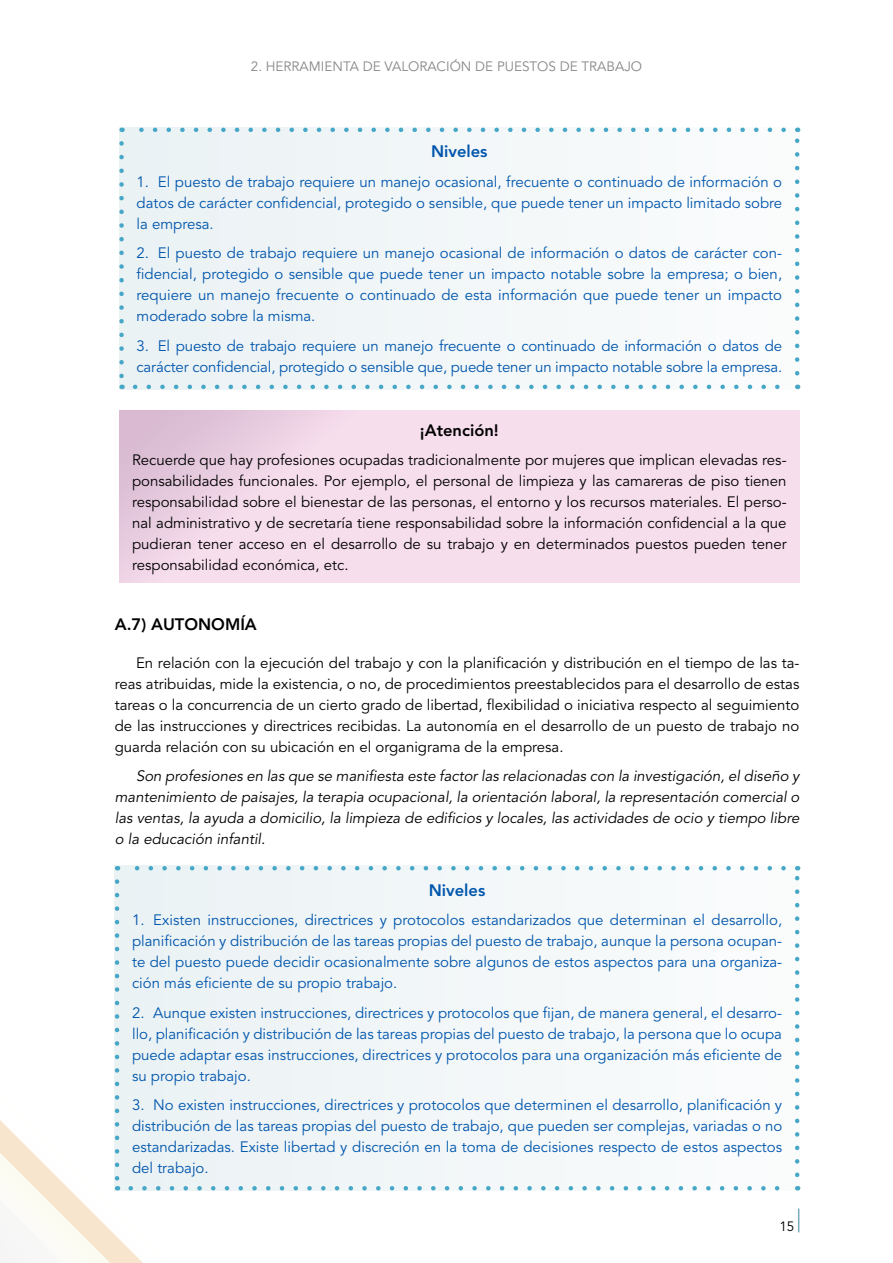
<style>
.page{position:relative;width:893px;height:1263px;background:#fff}
.page>*{position:absolute;margin:0;border:0;box-sizing:border-box;transform-origin:0 0}
.t1{font:800 16.5px "Avenir LT Std";color:#000}
.t2{font:800 16.5px "Avenir LT Std";color:#0056ad}
.t3{font:15px/21px "Avenir LT Std";color:#0056ad;text-align:justify}
.t4{font:15px/21px "Avenir LT Std";color:#000;text-align:justify}
.t5{font:italic 15px/21px "Avenir LT Std";color:#000;text-align:justify}
.t6{font:13.5px "Avenir LT Std";color:#878787}
.t7{font:13.5px "Avenir LT Std";color:#000}
</style>
<div class="page">
<div style="left:119px;top:128px;width:680px;height:261px;background:#f2f7f8"></div>
<svg style="left:135px;top:385px;width:645px;height:4px"></svg>
<svg style="left:119px;top:143px;width:5px;height:246px"></svg>
<svg style="left:795px;top:128px;width:4px;height:245px"></svg>
<svg style="left:122px;top:128px;width:662px;height:4px"></svg>
<svg style="left:0;top:866px;width:799px;height:397px"></svg>
<svg style="left:119px;top:410px;width:680px;height:173px;background:#f3daea"></svg>
<p class="t6" style="left:251px;top:59px;width:393px">2. HERRAMIENTA DE VALORACIÓN DE PUESTOS DE TRABAJO</p>
<p class="t2" style="left:431px;top:142px;width:58px">Niveles</p>
<p class="t3" style="left:137px;top:172px;width:647px">1. El puesto de trabajo requiere un manejo ocasional, frecuente o continuado de información o datos de carácter confidencial, protegido o sensible, que puede tener un impacto limitado sobre la empresa.</p>
<p class="t3" style="left:137px;top:243px;width:647px">2. El puesto de trabajo requiere un manejo ocasional de información o datos de carácter con&shy;fidencial, protegido o sensible que puede tener un impacto notable sobre la empresa; o bien, requiere un manejo frecuente o continuado de esta información que puede tener un impacto moderado sobre la misma.</p>
<p class="t3" style="left:137px;top:336px;width:647px">3. El puesto de trabajo requiere un manejo frecuente o continuado de información o datos de carácter confidencial, protegido o sensible que, puede tener un impacto notable sobre la empresa.</p>
<p class="t1" style="left:420px;top:420px;width:80px">¡Atención!</p>
<p class="t4" style="left:132px;top:450px;width:656px">Recuerde que hay profesiones ocupadas tradicionalmente por mujeres que implican elevadas res&shy;ponsabilidades funcionales. Por ejemplo, el personal de limpieza y las camareras de piso tienen responsabilidad sobre el bienestar de las personas, el entorno y los recursos materiales. El perso&shy;nal administrativo y de secretaría tiene responsabilidad sobre la información confidencial a la que pudieran tener acceso en el desarrollo de su trabajo y en determinados puestos pueden tener responsabilidad económica, etc.</p>
<p class="t1" style="left:115px;top:614px;width:144px">A.7) AUTONOMÍA</p>
<p class="t4" style="left:115px;top:653px;width:686px;text-indent:21px">En relación con la ejecución del trabajo y con la planificación y distribución en el tiempo de las ta&shy;reas atribuidas, mide la existencia, o no, de procedimientos preestablecidos para el desarrollo de estas tareas o la concurrencia de un cierto grado de libertad, flexibilidad o iniciativa respecto al seguimiento de las instrucciones y directrices recibidas. La autonomía en el desarrollo de un puesto de trabajo no guarda relación con su ubicación en el organigrama de la empresa.</p>
<p class="t5" style="left:115px;top:766px;width:686px;text-indent:21px">Son profesiones en las que se manifiesta este factor las relacionadas con la investigación, el diseño y mantenimiento de paisajes, la terapia ocupacional, la orientación laboral, la representación comercial o las ventas, la ayuda a domicilio, la limpieza de edificios y locales, las actividades de ocio y tiempo libre o la educación infantil.</p>
<p class="t2" style="left:429px;top:880px;width:58px">Niveles</p>
<p class="t3" style="left:132px;top:910px;width:652px">1. Existen instrucciones, directrices y protocolos estandarizados que determinan el desarrollo, planificación y distribución de las tareas propias del puesto de trabajo, aunque la persona ocupan&shy;te del puesto puede decidir ocasionalmente sobre algunos de estos aspectos para una organiza&shy;ción más eficiente de su propio trabajo.</p>
<p class="t3" style="left:132px;top:1002px;width:652px">2. Aunque existen instrucciones, directrices y protocolos que fijan, de manera general, el desarro&shy;llo, planificación y distribución de las tareas propias del puesto de trabajo, la persona que lo ocupa puede adaptar esas instrucciones, directrices y protocolos para una organización más eficiente de su propio trabajo.</p>
<p class="t3" style="left:132px;top:1095px;width:652px">3. No existen instrucciones, directrices y protocolos que determinen el desarrollo, planificación y distribución de las tareas propias del puesto de trabajo, que pueden ser complejas, variadas o no estandarizadas. Existe libertad y discreción en la toma de decisiones respecto de estos aspectos del trabajo.</p>
<p class="t7" style="left:779px;top:1218px;width:17px">15</p>
</div>
